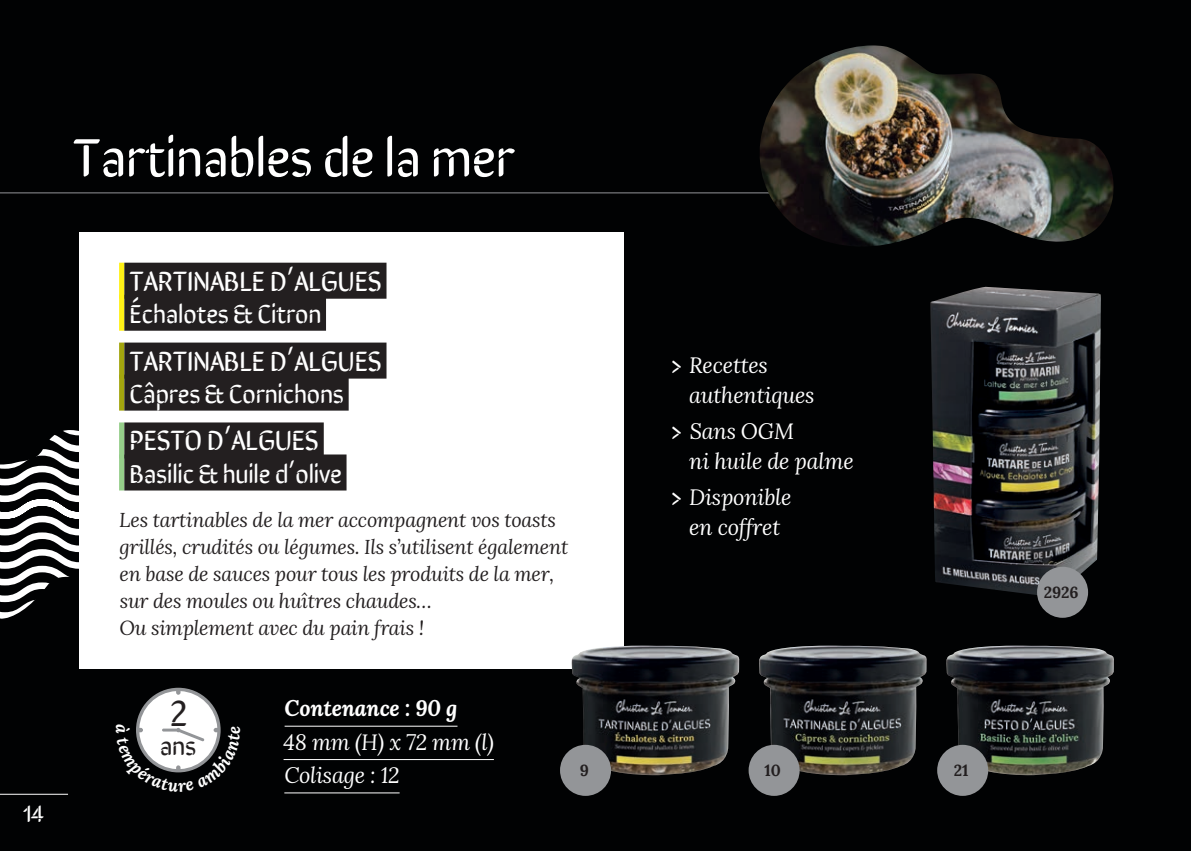
<style>
.page{position:relative;width:1191px;height:851px;background:#fff}
.page>*{position:absolute;margin:0;border:0;box-sizing:border-box;transform-origin:0 0}
.t1{font:54px "Sirin Stencil";letter-spacing:-.01em;color:#fff}
.t2{font:36.4px "Sirin Stencil";color:#231f20}
.t3{font:28px "Sirin Stencil";letter-spacing:-.01em;color:#fff}
.t4{font:26.2px "Sirin Stencil";color:#231f20}
.t5{font:26px "Sirin Stencil";letter-spacing:-.01em;color:#fff}
.t6{font:24px "Sirin Stencil";color:#fff}
.t7{font:italic 22px/30px "Lora";letter-spacing:-.01em;color:#fff}
.t8{font:italic 700 22px "Lora";letter-spacing:-.01em;color:#fff}
.t9{font:italic 20px/27px "Lora";letter-spacing:-.01em;color:#231f20}
.t10{font:700 16px "Lora";letter-spacing:-.01em;color:#231f20}
.s1{font-family:"Sirin Stencil";font-style:normal}
</style>
<div class="page">
<div style="left:0;top:0;width:1191px;height:850px;background:#010203"></div>
<svg style="left:0;top:430px;width:79px;height:189px"></svg>
<div style="left:79px;top:232px;width:545px;height:436px;background:#fff"></div>
<hr style="left:0;top:192px;width:809px;height:1px;background:#939598">
<img style="left:750px;top:45px;width:364px;height:201px">
<div style="left:119px;top:262px;width:5px;height:36px;background:#fff116"></div>
<div style="left:124px;top:262px;width:262px;height:36px;background:#231f20"></div>
<div style="left:119px;top:294px;width:5px;height:36px;background:#fff116"></div>
<div style="left:124px;top:294px;width:202px;height:36px;background:#231f20"></div>
<div style="left:119px;top:342px;width:5px;height:36px;background:#a3a50e"></div>
<div style="left:124px;top:342px;width:262px;height:36px;background:#231f20"></div>
<div style="left:119px;top:374px;width:5px;height:36px;background:#a3a50e"></div>
<div style="left:124px;top:374px;width:225px;height:36px;background:#231f20"></div>
<div style="left:119px;top:422px;width:5px;height:36px;background:#96ce8a"></div>
<div style="left:124px;top:422px;width:200px;height:36px;background:#231f20"></div>
<div style="left:119px;top:454px;width:5px;height:36px;background:#96ce8a"></div>
<div style="left:124px;top:454px;width:222px;height:36px;background:#231f20"></div>
<hr style="left:0;top:793px;width:68px;height:1px;background:#fff">
<img style="left:759px;top:645px;width:168px;height:130px">
<img style="left:946px;top:645px;width:168px;height:130px">
<img style="left:571px;top:645px;width:168px;height:130px">
<div style="left:560px;top:744px;width:51px;height:51px;background:#939598;border-radius:50%"></div>
<div style="left:748px;top:744px;width:51px;height:51px;background:#939598;border-radius:50%"></div>
<div style="left:937px;top:744px;width:51px;height:51px;background:#939598;border-radius:50%"></div>
<img style="left:930px;top:287px;width:171px;height:308px">
<div style="left:1037px;top:566px;width:51px;height:51px;background:#939598;border-radius:50%"></div>
<hr style="left:285px;top:725px;width:172px;height:1px;background:#fff">
<hr style="left:283px;top:759px;width:211px;height:1px;background:#fff">
<hr style="left:284px;top:792px;width:115px;height:1px;background:#fff">
<svg style="left:136px;top:687px;width:85px;height:86px"></svg>
<p class="t1" style="left:73px;top:113px;width:443px">Tartinables de la mer</p>
<p class="t6" style="left:24px;top:794px;width:20px">14</p>
<p class="t3" style="left:130px;top:258px;width:253px">TARTINABLE D’ALGUES</p>
<p class="t5" style="left:130px;top:292px;width:193px">Échalotes &amp; Citron</p>
<p class="t3" style="left:130px;top:338px;width:253px">TARTINABLE D’ALGUES</p>
<p class="t5" style="left:130px;top:372px;width:216px">Câpres &amp; Cornichons</p>
<p class="t3" style="left:130px;top:418px;width:191px">PESTO D’ALGUES</p>
<p class="t5" style="left:130px;top:452px;width:214px">Basilic &amp; huile d’olive</p>
<p class="t9" style="left:119px;top:505px;width:450px">Les tartinables de la mer accompagnent vos toasts grillés, crudités ou légumes. Ils s’utilisent également en base de sauces pour tous les produits de la mer, sur des moules ou huîtres chaudes…<br>Ou simplement avec du pain frais !</p>
<p class="t7" style="left:689px;top:350px;width:127px;text-indent:-18px"><span class="s1">›</span> Recettes authentiques</p>
<p class="t7" style="left:689px;top:416px;width:166px;text-indent:-18px"><span class="s1">›</span> Sans OGM<br>ni huile de palme</p>
<p class="t7" style="left:671px;top:481px;width:122px;text-align:center"><span class="s1">›</span> Disponible en coffret</p>
<p class="t2" style="left:170px;top:683px;width:20px">2</p>
<p class="t4" style="left:160px;top:724px;width:38px">ans</p>
<p class="t8" style="left:285px;top:692px;width:174px">Contenance : 90 g</p>
<p class="t7" style="left:283px;top:726px;width:212px">48 mm (H) x 72 mm (l)</p>
<p class="t7" style="left:284px;top:759px;width:117px">Colisage : 12</p>
<p class="t10" style="left:579px;top:757px;width:11px">9</p>
<p class="t10" style="left:764px;top:757px;width:18px">10</p>
<p class="t10" style="left:954px;top:757px;width:16px">21</p>
<p class="t10" style="left:1043px;top:579px;width:36px">2926</p>
</div>
